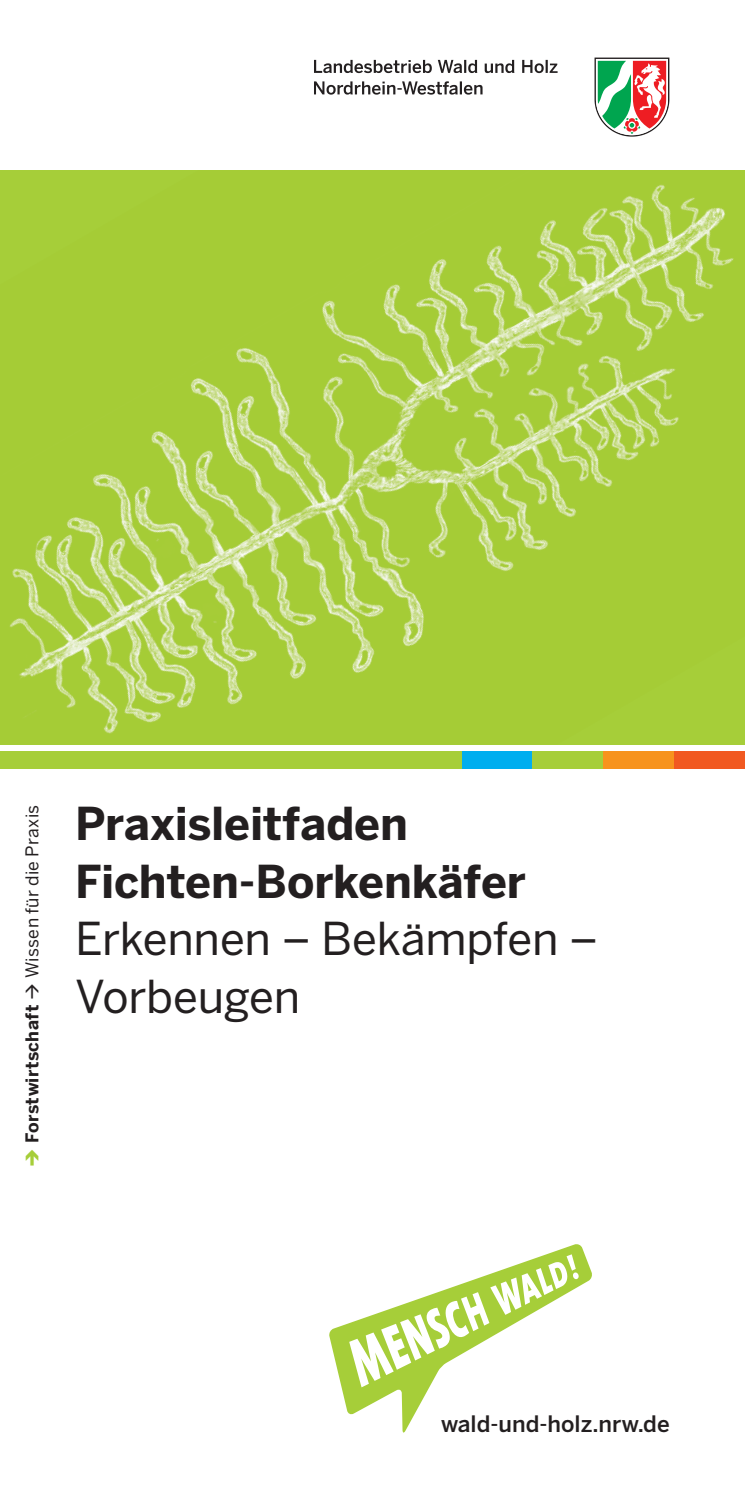
<style>
.page{position:relative;width:745px;height:1489px;background:#fff}
.page>*{position:absolute;margin:0;border:0;box-sizing:border-box;transform-origin:0 0}
.t1{font:700 45px/57.5px "Benton Sans";letter-spacing:-.005em;color:#231f20}
.t2{font:45px/57.5px "Benton Sans";letter-spacing:-.005em;color:#231f20}
.t3{font:500 22.5px "Benton Sans";color:#231f20}
.t4{font:17.5px "Benton Sans";letter-spacing:.015em;color:#231f20}
.s1{color:#a6ce39}
.s2{font-weight:700}
</style>
<div class="page">
<svg style="left:314px;top:60px;width:243px;height:35px"></svg>
<svg style="left:594px;top:58px;width:75px;height:79px"></svg>
<div style="left:673px;top:751px;width:71px;height:18px;background:#f15921"></div>
<div style="left:602px;top:751px;width:71px;height:18px;background:#f7931d"></div>
<div style="left:531px;top:751px;width:71px;height:18px;background:#a6ce39"></div>
<div style="left:461px;top:751px;width:70px;height:18px;background:#00aeef"></div>
<div style="left:0;top:751px;width:461px;height:18px;background:#a6ce39"></div>
<svg style="left:329px;top:1244px;width:262px;height:188px"></svg>
<svg style="left:349px;top:1254px;width:229px;height:133px"></svg>
<img style="left:0;top:170px;width:744px;height:574px">
<p class="t4" style="left:22px;top:1167px;width:364px;rotate:-90deg"><span class="s1">➔</span> <span class="s2">Forstwirtschaft</span> → Wissen für die Praxis</p>
<h1 class="t1" style="left:75px;top:794px;width:452px">Praxisleitfaden<br>Fichten-Borkenkäfer</h1>
<h1 class="t2" style="left:75px;top:909px;width:524px">Erkennen – Bekämpfen –<br>Vorbeugen</h1>
<p class="t3" style="left:441px;top:1410px;width:230px">wald-und-holz.nrw.de</p>
</div>
